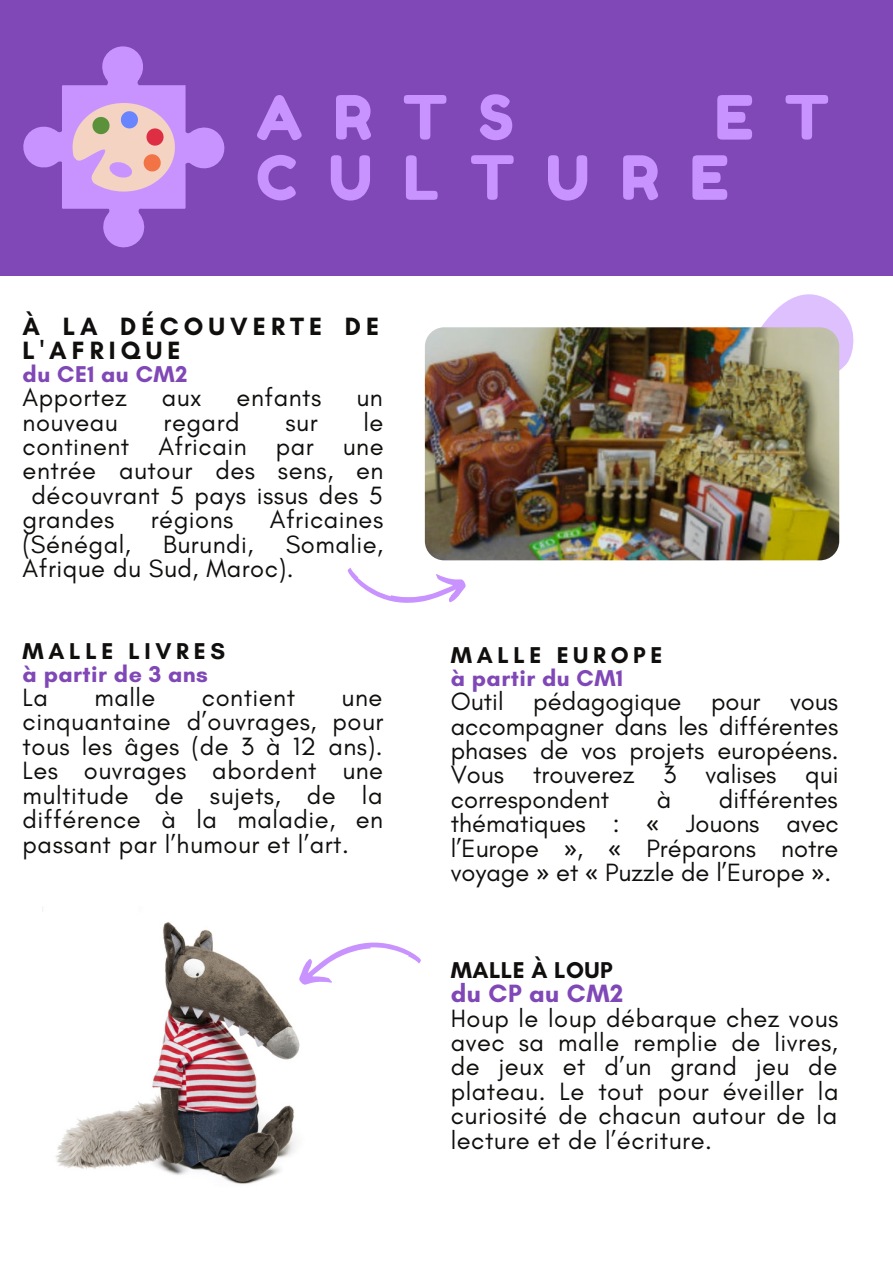
<style>
.page{position:relative;width:893px;height:1264px;background:#fff}
.page>*{position:absolute;margin:0;border:0;box-sizing:border-box;transform-origin:0 0}
.t1{font:60.75px/60.2px "Fredoka One";letter-spacing:.51em;color:#c993ff}
.t2{font:25.5px/24.5px "Glacial Indifference";letter-spacing:.02em;color:#100f0d;text-align:justify}
.t3{font:700 25.5px/24.5px "Glacial Indifference";letter-spacing:.2em;color:#100f0d}
.t4{font:700 25.5px "Glacial Indifference";letter-spacing:.02em;color:#8048b7}
.t5{font:700 23.25px "Glacial Indifference";letter-spacing:.02em;color:#8048b7}
.t6{font:700 23.25px "Glacial Indifference";letter-spacing:.2em;color:#100f0d}
.t7{font:700 23.25px "Glacial Indifference";letter-spacing:.02em;color:#100f0d}
.s1{font-family:"Noto Sans"}
</style>
<div class="page">
<div style="left:0;top:0;width:892px;height:275px;background:#8048b7"></div>
<svg style="left:761px;top:294px;width:93px;height:93px"></svg>
<svg style="left:23px;top:46px;width:202px;height:202px"></svg>
<img style="left:425px;top:327px;width:414px;height:233px;border-radius:19px">
<img style="left:42px;top:906px;width:265px;height:278px">
<svg style="left:298px;top:940px;width:123px;height:44px"></svg>
<svg style="left:347px;top:567px;width:119px;height:36px"></svg>
<h1 class="t1" style="left:256px;top:87px;width:259px">ARTS</h1>
<h1 class="t1" style="left:256px;top:87px;width:574px;text-indent:459px">E T<br>CULTURE</h1>
<p class="t3" style="left:23px;top:313px;width:358px">À LA DÉCOUVERTE DE<br>L'AFRIQUE</p>
<p class="t5" style="left:23px;top:359px;width:166px">du CE1 au CM2</p>
<p class="t2" style="left:23px;top:386px;width:106px">Apportez</p>
<p class="t2" style="left:162px;top:386px;width:41px">aux</p>
<p class="t2" style="left:237px;top:386px;width:86px">enfants</p>
<p class="t2" style="left:356px;top:386px;width:28px">un</p>
<p class="t2" style="left:23px;top:410px;width:97px">nouveau</p>
<p class="t2" style="left:164px;top:410px;width:77px">regard</p>
<p class="t2" style="left:285px;top:410px;width:34px">sur</p>
<p class="t2" style="left:363px;top:410px;width:21px">le</p>
<p class="t2" style="left:23px;top:434px;width:362px">continent Africain par une</p>
<p class="t2" style="left:23px;top:459px;width:362px">entrée autour des sens, en</p>
<p class="t2" style="left:32px;top:483px;width:353px">découvrant 5 pays issus des 5</p>
<p class="t2" style="left:23px;top:508px;width:93px">grandes</p>
<p class="t2" style="left:151px;top:508px;width:84px">régions</p>
<p class="t2" style="left:270px;top:508px;width:115px">Africaines</p>
<p class="t2" style="left:23px;top:532px;width:110px">(Sénégal,</p>
<p class="t2" style="left:163px;top:532px;width:92px">Burundi,</p>
<p class="t2" style="left:23px;top:532px;width:362px;text-indent:263px">Somalie,<br>Afrique du Sud, Maroc).</p>
<p class="t6" style="left:23px;top:636px;width:204px">MALLE LIVRES</p>
<p class="t5" style="left:23px;top:659px;width:187px">à partir de 3 ans</p>
<p class="t2" style="left:23px;top:685px;width:27px">La</p>
<p class="t2" style="left:94px;top:685px;width:63px">malle</p>
<p class="t2" style="left:202px;top:685px;width:95px">contient</p>
<p class="t2" style="left:23px;top:685px;width:362px;text-indent:319px">une cinquantaine d’ouvrages, pour tous les âges (de 3 à 12 ans).<br>Les ouvrages abordent une multitude de sujets, de la différence à la maladie, en passant par l’humour et l’art.</p>
<p class="t6" style="left:450px;top:640px;width:213px">MALLE EUROPE</p>
<p class="t5" style="left:450px;top:663px;width:174px">à partir du CM1</p>
<p class="t2" style="left:450px;top:690px;width:389px">Outil pédagogique pour vous accompagner dans les différentes phases de vos projets européens.<br>Vous trouverez 3 valises qui correspondent</p>
<p class="t2" style="left:450px;top:787px;width:389px;text-indent:268px">différentes thématiques : <span class="s1">«</span> Jouons avec l’Europe <span class="s1">»</span>, <span class="s1">«</span> Préparons notre voyage <span class="s1">»</span> et <span class="s1">«</span> Puzzle de l’Europe <span class="s1">»</span>.</p>
<p class="t2" style="left:656px;top:787px;width:16px">à</p>
<p class="t7" style="left:450px;top:955px;width:163px">MALLE À LOUP</p>
<p class="t4" style="left:450px;top:977px;width:174px">du CP au CM2</p>
<p class="t2" style="left:450px;top:1006px;width:389px">Houp le loup débarque chez vous avec sa malle remplie de livres, de jeux et d’un grand jeu de plateau. Le tout pour éveiller la curiosité de chacun autour de la lecture et de l’écriture.</p>
</div>
